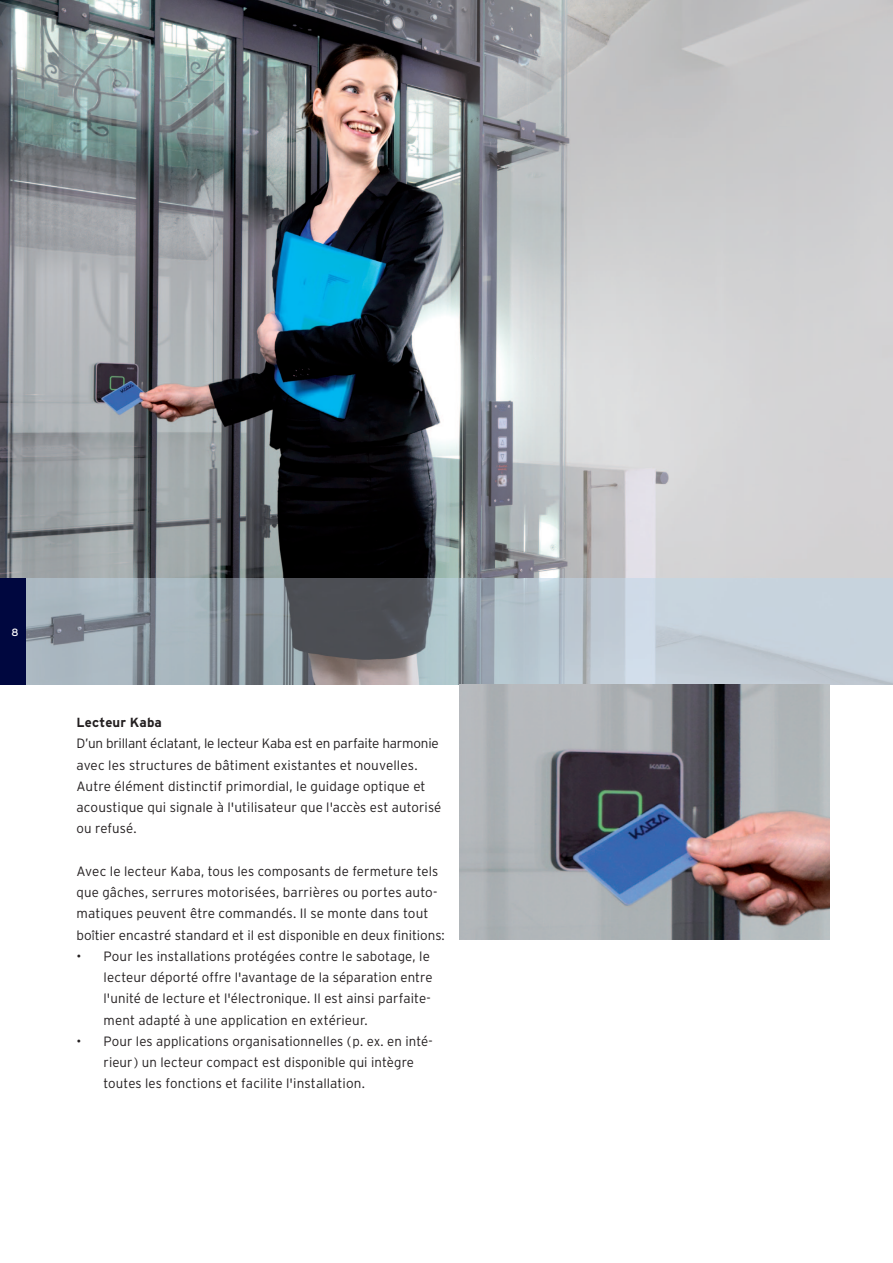
<style>
.page{position:relative;width:893px;height:1263px;background:#fff}
.page>*{position:absolute;margin:0;border:0;box-sizing:border-box;transform-origin:0 0}
.t1{font:300 13.5px/21.3px "Interstate";letter-spacing:.005em;color:#231f20}
.t2{font:700 13.2px "Interstate";letter-spacing:.01em;color:#231f20}
.t3{font:10.5px "Interstate";color:#fff}
.s1{font-family:"Arial";font-weight:400}
</style>
<div class="page">
<img style="left:0;top:0;width:893px;height:685px">
<div style="left:0;top:578px;width:26px;height:107px;background:#00073f"></div>
<img style="left:459px;top:684px;width:370px;height:255px">
<p class="t3" style="left:11px;top:626px;width:9px">8</p>
<p class="t2" style="left:77px;top:715px;width:87px">Lecteur Kaba</p>
<p class="t1" style="left:77px;top:733px;width:366px">D’un brillant éclatant, le lecteur Kaba est en parfaite harmonie avec les structures de bâtiment existantes et nouvelles.<br>Autre élément distinctif primordial, le guidage optique et acoustique qui signale à l'utilisateur que l'accès est autorisé ou refusé.</p>
<p class="t1" style="left:77px;top:860px;width:370px">Avec le lecteur Kaba, tous les composants de fermeture tels que gâches, serrures motorisées, barrières ou portes auto&shy;matiques peuvent être commandés. Il se monte dans tout bo<span class="s1">î</span>tier encastré standard et il est disponible en deux finitions:</p>
<p class="t1" style="left:104px;top:945px;width:331px;text-indent:-27px">• Pour les installations protégées contre le sabotage, le lecteur déporté offre l'avantage de la séparation entre l'unité de lecture et l'électronique. Il est ainsi parfaite&shy;ment adapté à une application en extérieur.</p>
<p class="t1" style="left:104px;top:1030px;width:331px;text-indent:-27px">• Pour les applications organisationnelles ( p. ex. en inté&shy;rieur ) un lecteur compact est disponible qui intègre toutes les fonctions et facilite l'installation.</p>
</div>
